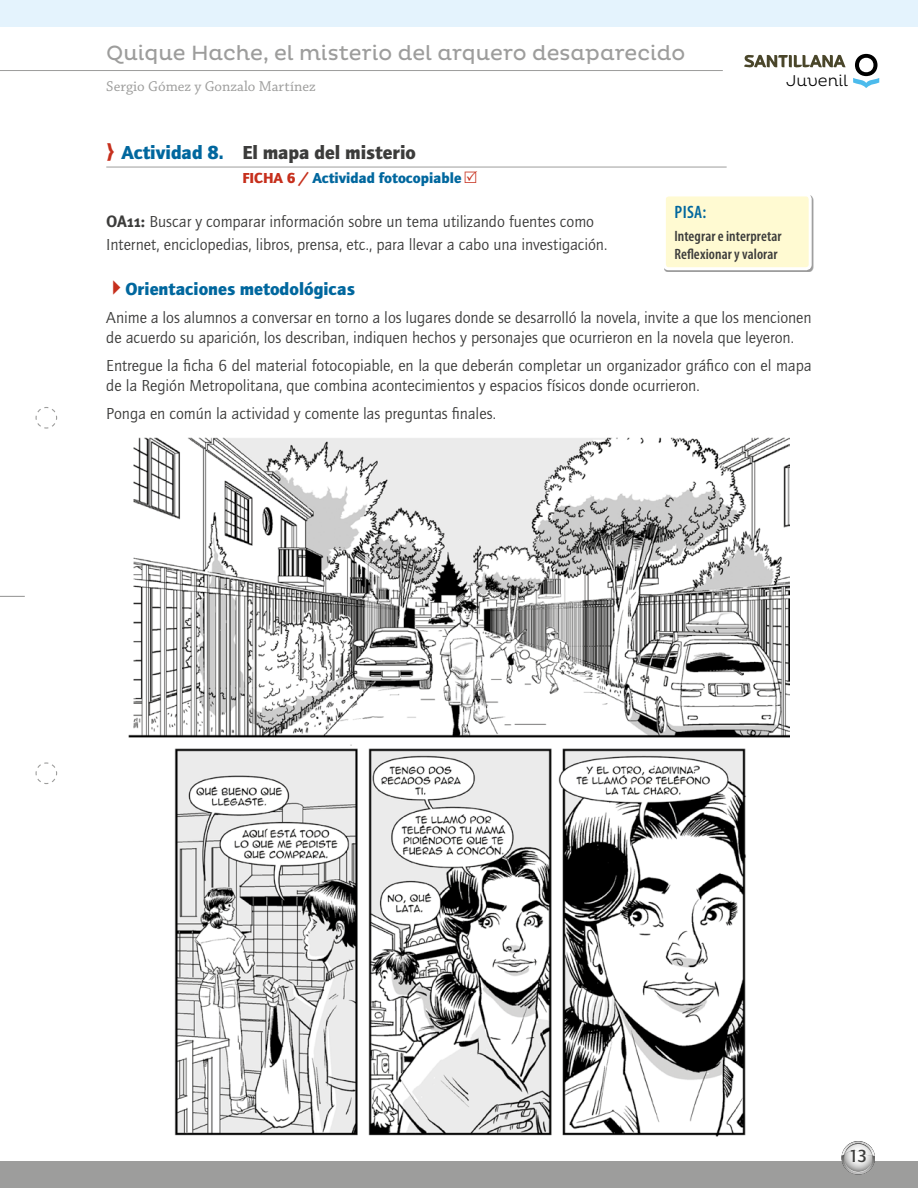
<style>
.page{position:relative;width:918px;height:1188px;background:#fff}
.page>*{position:absolute;margin:0;border:0;box-sizing:border-box;transform-origin:0 0}
.t1{font:21px "Pluto";color:#9d9d9c}
.t2{font:900 19.5px "Quay Sans ITC Std";color:#3c3c3b}
.t3{font:900 18px "Quay Sans ITC Std";color:#00679e}
.t4{font:600 condensed 18px "Myriad Pro";color:#00679e}
.t5{font:500 18px "Quay Sans ITC Std";color:#3c3c3b}
.t6{font:16.5px/19.8px "Quay Sans ITC Std";letter-spacing:-.005em;color:#3c3c3b}
.t7{font:300 15.9px "Pluto";color:#000}
.t8{font:600 condensed 15px/18px "Myriad Pro";letter-spacing:.005em;color:#3c3c3b}
.t9{font:900 15px "Quay Sans ITC Std";color:#00679e}
.t10{font:15px "Chaparral Pro";color:#9d9d9c}
.s1{font-family:"Santillana Lij";font-weight:400;font-size:25.5px;color:#c62f1c}
.s2{color:#00679e}
.s3{color:#c62f1c}
.s4{font-family:"Check";font-weight:400;font-size:18px;color:#c62f1c}
.s5{font-family:"Meta Pro";font-weight:700}
.s6{font-family:"Arrrows";font-weight:400;font-size:24px;color:#c62f1c}
</style>
<div class="page">
<svg style="left:35px;top:407px;width:23px;height:22px"></svg>
<svg style="left:35px;top:762px;width:23px;height:22px"></svg>
<svg style="left:0;top:596px;width:25px;height:1px"></svg>
<hr style="left:0;top:70px;width:723px;height:1px;background:#9d9d9c">
<div style="left:0;top:0;width:918px;height:27px;background:#e4f3fd"></div>
<div style="left:0;top:1161px;width:918px;height:27px;background:#9d9d9c"></div>
<div style="left:842px;top:1141px;width:33px;height:34px;background:#797979;border-radius:50%"></div>
<svg style="left:842px;top:1141px;width:33px;height:33px"></svg>
<svg style="left:853px;top:54px;width:26px;height:34px"></svg>
<svg style="left:744px;top:54px;width:102px;height:14px"></svg>
<hr style="left:106px;top:167px;width:621px;height:1px;background:#9d9d9c">
<div style="left:664px;top:195px;width:149px;height:77px;background:#b0b0b0"></div>
<div style="left:664px;top:195px;width:146px;height:74px;background:#fffad2;border-radius:4px"></div>
<div style="left:663px;top:193px;width:149px;height:77px;border:3px solid #fff;border-radius:4px"></div>
<img style="left:128px;top:438px;width:662px;height:699px">
<p class="t1" style="left:106px;top:41px;width:581px">Quique Hache, el misterio del arquero desaparecido</p>
<p class="t10" style="left:106px;top:78px;width:211px">Sergio Gómez y Gonzalo Martínez</p>
<p class="t7" style="left:786px;top:72px;width:63px">Juvenil</p>
<p class="t2" style="left:106px;top:141px;width:311px"><span class="s1">O</span> <span class="s2">Actividad 8.</span> El mapa del misterio</p>
<p class="t9" style="left:242px;top:169px;width:236px"><span class="s3">FICHA 6 /</span> Actividad fotocopiable <span class="s4">A</span></p>
<p class="t6" style="left:106px;top:210px;width:503px;line-height:22.5px"><span class="s5">OA11:</span> Buscar y comparar información sobre un tema utilizando fuentes como<br>Internet, enciclopedias, libros, prensa, etc., para llevar a cabo una investigación.</p>
<p class="t3" style="left:106px;top:278px;width:250px"><span class="s6">y</span>Orientaciones metodológicas</p>
<p class="t6" style="left:106px;top:308px;width:707px">Anime a los alumnos a conversar en torno a los lugares donde se desarrolló la novela, invite a que los mencionen de acuerdo su aparición, los describan, indiquen hechos y personajes que ocurrieron en la novela que leyeron.</p>
<p class="t6" style="left:106px;top:356px;width:707px">Entregue la ficha 6 del material fotocopiable, en la que deberán completar un organizador gráfico con el mapa de la Región Metropolitana, que combina acontecimientos y espacios físicos donde ocurrieron.</p>
<p class="t6" style="left:106px;top:404px;width:391px">Ponga en común la actividad y comente las preguntas finales.</p>
<p class="t4" style="left:675px;top:203px;width:33px">PISA:</p>
<p class="t8" style="left:674px;top:227px;width:109px">Integrar e interpretar<br>Reflexionar y valorar</p>
<p class="t5" style="left:849px;top:1146px;width:20px">13</p>
</div>
